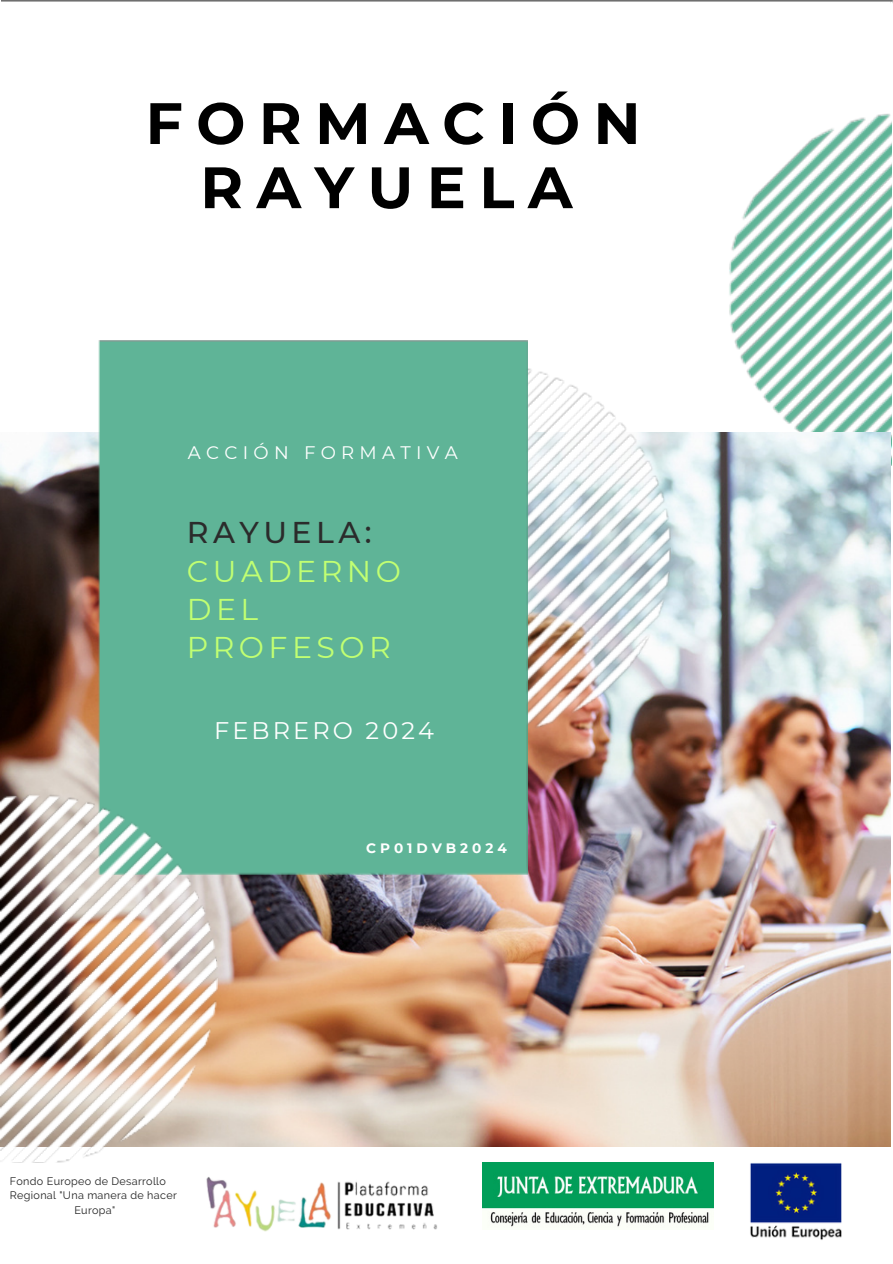
<style>
.page{position:relative;width:893px;height:1264px;background:#fff}
.page>*{position:absolute;margin:0;border:0;box-sizing:border-box;transform-origin:0 0}
.t1{font:700 58.2px/64.2px "Montserrat";letter-spacing:.23em;color:#000;text-align:center}
.t2{font:30px/38.2px "Montserrat";letter-spacing:.15em;color:#c1ff72}
.t3{font:500 30px "Montserrat";letter-spacing:.15em;color:#2b2b2b}
.t4{font:24px "Montserrat";letter-spacing:.13em;color:#fff}
.t5{font:18.15px "Montserrat";letter-spacing:.29em;color:#fff}
.t6{font:700 13.65px "Montserrat";letter-spacing:.29em;color:#fff}
.t7{font:10.8px/14.7px "Raleway";letter-spacing:.03em;color:#222}
</style>
<div class="page">
<img style="left:729px;top:114px;width:162px;height:352px">
<img style="left:0;top:432px;width:890px;height:714px">
<img style="left:527px;top:364px;width:143px;height:369px">
<div style="left:99px;top:340px;width:428px;height:534px;background:#5fb497"></div>
<img style="left:0;top:793px;width:217px;height:369px">
<img style="left:750px;top:1163px;width:91px;height:77px">
<img style="left:197px;top:1077px;width:248px;height:155px">
<img style="left:482px;top:1162px;width:231px;height:65px">
<p class="t1" style="left:145px;top:91px;width:496px">FORMACIÓN<br>RAYUELA</p>
<p class="t5" style="left:188px;top:441px;width:271px">ACCIÓN FORMATIVA</p>
<p class="t3" style="left:187px;top:514px;width:186px">RAYUELA:</p>
<p class="t2" style="left:187px;top:551px;width:216px">CUADERNO<br>DEL<br>PROFESOR</p>
<p class="t4" style="left:214px;top:716px;width:221px">FEBRERO 2024</p>
<p class="t7" style="left:10px;top:1173px;width:168px">Fondo Europeo de Desarrollo<br>Regional "Una manera de hacer</p>
<p class="t7" style="left:74px;top:1202px;width:42px">Europa"</p>
<p class="t6" style="left:366px;top:839px;width:142px">CP01DVB2024</p>
</div>
